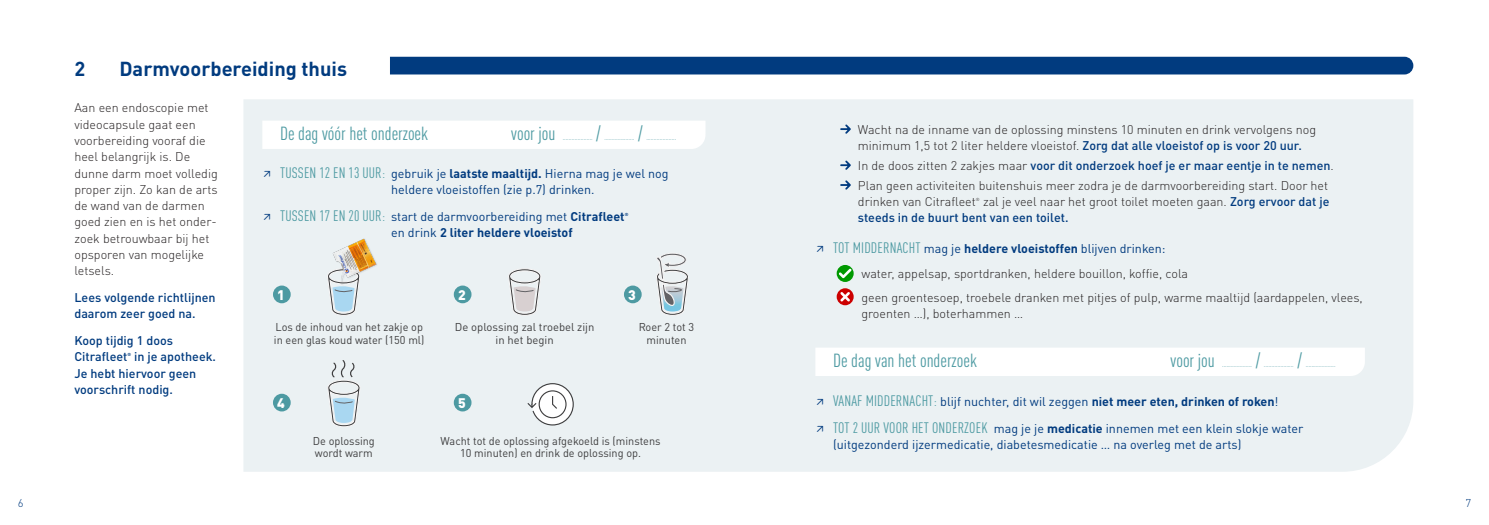
<style>
.page{position:relative;width:1489px;height:525px;background:#fff}
.page>*{position:absolute;margin:0;border:0;box-sizing:border-box;transform-origin:0 0}
.Titel_donkerblauw_12pt{font:700 20px "DINOT";color:#013b7f}
.Titel_donkerblauw_12pt-2{font:condensed 18.75px "DINOT";color:#4d9aa2}
.t1{font:900 13.75px "DINOT";color:#fff}
.Opsomming_1{font:300 12.5px/16.2px "DINOT";color:#231f20}
.t2{font:12.5px/16.2px "DINOT";color:#013b7f}
.Opsomming{font:300 12.5px/16.2px "DINOT";color:#231f20}
.Opsomming-2{font:500 12.5px/16.2px "DINOT";color:#013b7f}
.Opsomming_1-2{font:500 12.5px/16.2px "DINOT";color:#013b7f}
.t3{font:700 12.5px "DINOT";color:#013b7f}
.t4{font:11.25px/12.5px "DINOT";color:#3e3e3f;text-align:center}
.t5{font:300 11.25px "DINOT";color:#013b7f}
.Titel_donkerblauw_12pt-3{font:condensed 7.5px "DINOT";color:#4d9aa2}
.Opsomming_1-3{font:700 4.38px "DINOT";color:#013b7f}
.Opsomming-3{font:300 4.38px "DINOT";color:#231f20}
.s1{font-stretch:condensed;font-size:15px}
.s2{font-stretch:condensed;font-size:15px;color:#4d9aa2}
.s3{font-weight:300;color:#4d9aa2}
.s4{font-weight:700}
.s5{font-weight:400}
.s6{font-weight:500;color:#013b7f}
.s7{font-weight:300;color:#231f20}
.s8{font-weight:400;font-stretch:condensed;font-size:15px}
.s9{font-weight:400;font-stretch:condensed;font-size:15px;color:#4d9aa2}
</style>
<div class="page">
<div style="left:243px;top:99px;width:1170px;height:372px;background:#ebf1f3"></div>
<svg style="left:262px;top:120px;width:443px;height:29px"></svg>
<svg style="left:840px;top:124px;width:10px;height:10px"></svg>
<svg style="left:840px;top:160px;width:10px;height:10px"></svg>
<svg style="left:840px;top:180px;width:10px;height:10px"></svg>
<svg style="left:836px;top:265px;width:17px;height:17px"></svg>
<svg style="left:838px;top:268px;width:13px;height:10px"></svg>
<svg style="left:836px;top:288px;width:17px;height:17px"></svg>
<svg style="left:840px;top:292px;width:10px;height:9px"></svg>
<svg style="left:526px;top:382px;width:48px;height:44px"></svg>
<svg style="left:507px;top:267px;width:35px;height:60px;background:#dadbdc"></svg>
<svg style="left:655px;top:252px;width:34px;height:75px;background:#cfd7db"></svg>
<svg style="left:326px;top:358px;width:35px;height:80px;background:#d2dde3"></svg>
<svg style="left:326px;top:284px;width:35px;height:43px"></svg>
<div style="left:333px;top:238px;width:45px;height:48px;background:#ebf1f3"></div>
<img style="left:324px;top:237px;width:53px;height:47px">
<div style="left:273px;top:285px;width:18px;height:18px;background:#4d9aa2;border-radius:50%"></div>
<div style="left:454px;top:285px;width:17px;height:18px;background:#4d9aa2;border-radius:50%"></div>
<div style="left:624px;top:285px;width:17px;height:18px;background:#4d9aa2;border-radius:50%"></div>
<div style="left:273px;top:393px;width:18px;height:18px;background:#4d9aa2;border-radius:50%"></div>
<div style="left:454px;top:393px;width:17px;height:18px;background:#4d9aa2;border-radius:50%"></div>
<svg style="left:815px;top:347px;width:549px;height:29px"></svg>
<div style="left:390px;top:57px;width:1023px;height:17px;background:#013b7f"></div>
<p class="Titel_donkerblauw_12pt" style="left:74px;top:55px;width:12px">2</p>
<p class="Titel_donkerblauw_12pt" style="left:119px;top:55px;width:229px">Darmvoorbereiding thuis</p>
<p class="Opsomming_1" style="left:74px;top:100px;width:145px">Aan een endoscopie met videocapsule gaat een voorbereiding vooraf die heel belangrijk is. De dunne darm moet volledig proper zijn. Zo kan de arts de wand van de darmen goed zien en is het onder&shy;zoek betrouwbaar bij het opsporen van mogelijke letsels.</p>
<p class="Opsomming_1-2" style="left:74px;top:289px;width:143px">Lees volgende richtlijnen daarom zeer goed na.</p>
<p class="Opsomming_1-2" style="left:74px;top:332px;width:100px">Koop tijdig 1 doos<br>Citrafleet</p>
<p class="Titel_donkerblauw_12pt-2" style="left:596px;top:123px;width:6px">/</p>
<p class="Titel_donkerblauw_12pt-2" style="left:638px;top:123px;width:6px">/</p>
<p class="Titel_donkerblauw_12pt-2" style="left:280px;top:123px;width:150px">De dag vóór het onderzoek</p>
<p class="Titel_donkerblauw_12pt-2" style="left:511px;top:123px;width:46px">voor jou</p>
<p class="Titel_donkerblauw_12pt-3" style="left:646px;top:133px;width:31px">....................</p>
<p class="t2" style="left:391px;top:165px;width:279px;text-indent:-129px"><span class="s1">↗</span> <span class="s2">TUSSEN 12 EN 13 UUR</span><span class="s3">:</span> gebruik je <span class="s4">laatste maaltijd.</span> Hierna mag je wel nog heldere vloeistoffen (zie p.7) drinken.</p>
<p class="t2" style="left:262px;top:208px;width:364px"><span class="s1">↗</span> <span class="s2">TUSSEN 17 EN 20 UUR</span><span class="s3">:</span> start de darmvoorbereiding met <span class="s4">Citrafleet</span></p>
<p class="Opsomming_1-3" style="left:624px;top:211px;width:5px">®</p>
<p class="t3" style="left:391px;top:224px;width:183px"><span class="s5">en drink</span> 2 liter heldere vloeistof</p>
<p class="Titel_donkerblauw_12pt-3" style="left:563px;top:133px;width:31px">....................</p>
<p class="Titel_donkerblauw_12pt-3" style="left:604px;top:133px;width:31px">....................</p>
<p class="t1" style="left:277px;top:285px;width:9px">1</p>
<p class="t1" style="left:458px;top:285px;width:9px">2</p>
<p class="t1" style="left:628px;top:285px;width:9px">3</p>
<p class="t4" style="left:274px;top:321px;width:152px;text-align:left">Los de inhoud van het zakje op in een glas koud water (150 ml)</p>
<p class="t4" style="left:638px;top:321px;width:57px">Roer 2 tot 3 minuten</p>
<p class="t4" style="left:455px;top:321px;width:141px">De oplossing zal troebel zijn in het begin</p>
<p class="Opsomming_1-2" style="left:74px;top:348px;width:143px;text-indent:60px">in je apotheek.<br>Je hebt hiervoor geen voorschrift nodig.</p>
<p class="Opsomming_1-3" style="left:127px;top:352px;width:5px">®</p>
<p class="t1" style="left:277px;top:393px;width:9px">4</p>
<p class="t1" style="left:458px;top:393px;width:9px">5</p>
<p class="t4" style="left:313px;top:434px;width:64px">De oplossing</p>
<p class="t4" style="left:315px;top:446px;width:59px">wordt warm</p>
<p class="t4" style="left:440px;top:434px;width:221px">Wacht tot de oplossing afgekoeld is (minstens<br>10 minuten) en drink de oplossing op.</p>
<p class="Opsomming" style="left:857px;top:121px;width:459px">Wacht na de inname van de oplossing minstens 10 minuten en drink vervolgens nog minimum 1,5 tot 2 liter heldere vloeistof. <span class="s6">Zorg dat alle vloeistof op is voor 20 uur.</span></p>
<p class="Opsomming-2" style="left:857px;top:157px;width:477px"><span class="s7">In de doos zitten 2 zakjes maar</span> voor dit onderzoek hoef je er maar eentje in te nemen<span class="s7">.</span></p>
<p class="Opsomming" style="left:857px;top:177px;width:472px">Plan geen activiteiten buitenshuis meer zodra je de darmvoorbereiding start. Door het drinken van Citrafleet</p>
<p class="Opsomming-2" style="left:857px;top:193px;width:473px;text-indent:125px"><span class="s7">zal je veel naar het groot toilet moeten gaan.</span> Zorg ervoor dat je steeds in de buurt bent van een toilet.</p>
<p class="t2" style="left:815px;top:239px;width:351px"><span class="s1">↗</span> <span class="s2">TOT MIDDERNACHT</span> mag je <span class="s4">heldere vloeistoffen</span> blijven drinken:</p>
<p class="Opsomming_1" style="left:861px;top:265px;width:328px">water, appelsap, sportdranken, heldere bouillon, koffie, cola</p>
<p class="Opsomming_1" style="left:861px;top:288px;width:503px">geen groentesoep, troebele dranken met pitjes of pulp, warme maaltijd (aardappelen, vlees, groenten …), boterhammen …</p>
<p class="Opsomming-3" style="left:975px;top:196px;width:5px">®</p>
<p class="Titel_donkerblauw_12pt-2" style="left:833px;top:349px;width:145px">De dag van het onderzoek</p>
<p class="Titel_donkerblauw_12pt-2" style="left:1170px;top:349px;width:46px">voor jou</p>
<p class="Titel_donkerblauw_12pt-2" style="left:1255px;top:349px;width:6px">/</p>
<p class="Titel_donkerblauw_12pt-2" style="left:1297px;top:349px;width:6px">/</p>
<p class="Titel_donkerblauw_12pt-3" style="left:1222px;top:360px;width:31px">....................</p>
<p class="Titel_donkerblauw_12pt-3" style="left:1263px;top:360px;width:31px">....................</p>
<p class="Titel_donkerblauw_12pt-3" style="left:1305px;top:360px;width:31px">....................</p>
<p class="t3" style="left:815px;top:393px;width:464px"><span class="s8">↗</span> <span class="s9">VANAF MIDDERNACHT</span><span class="s3">:</span> <span class="s5">blijf nuchter, dit wil zeggen</span> niet meer eten, drinken of roken<span class="s5">!</span></p>
<p class="t2" style="left:833px;top:420px;width:472px;text-indent:-18px"><span class="s1">↗</span> <span class="s2">TOT 2 UUR VOOR HET ONDERZOEK</span> mag je je <span class="s4">medicatie</span> innemen met een klein slokje water (uitgezonderd ijzermedicatie, diabetesmedicatie … na overleg met de arts)</p>
<p class="t5" style="left:18px;top:495px;width:7px">6</p>
<p class="t5" style="left:1465px;top:495px;width:7px">7</p>
</div>
